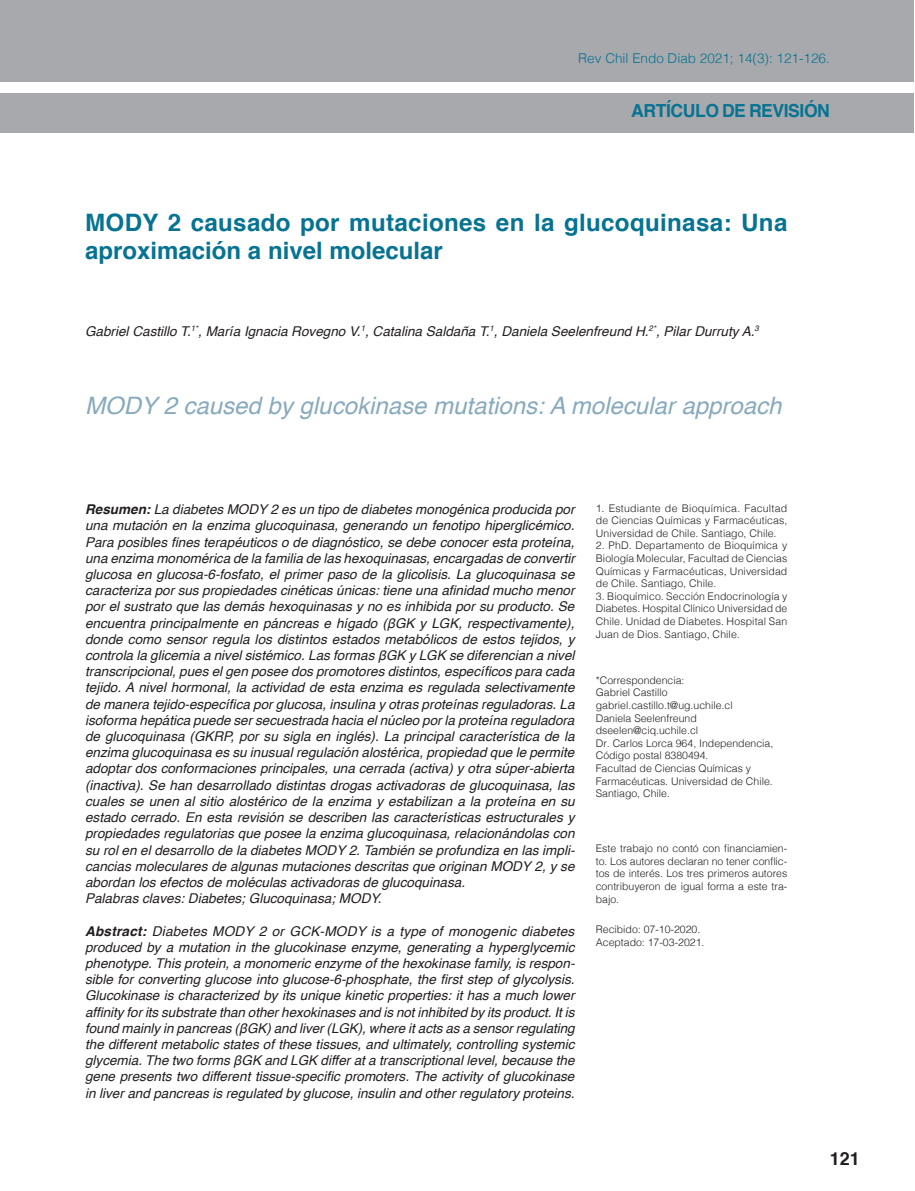
<style>
.page{position:relative;width:915px;height:1191px;background:#fff}
.page>*{position:absolute;margin:0;border:0;box-sizing:border-box;transform-origin:0 0}
.Título{font:700 24px/28.8px "Helvetica";letter-spacing:.01em;color:#077392}
.Titule{font:italic 24px "Helvetica";color:#88aabd}
.t1{font:700 18px "Helvetica";letter-spacing:-.025em;color:#077392}
.t2{font:700 18px "Helvetica";color:#231f20}
.Abstract{font:italic 13.5px/16.2px "Helvetica";color:#231f20;text-align:justify}
.Autores{font:italic 13.5px "Helvetica";color:#231f20}
.t3{font:300 13.5px "Helvetica";color:#077392}
.Correspondencia{font:300 10.5px/12.6px "Helvetica";color:#231f20}
.Afilacion_1{font:300 10.5px/12.6px "Helvetica";letter-spacing:.01em;color:#231f20;text-align:justify}
.s1{font-weight:700}
</style>
<div class="page">
<div style="left:0;top:0;width:913px;height:81px;background:#a8a9ad"></div>
<div style="left:0;top:93px;width:913px;height:40px;background:#a8a9ad"></div>
<p class="t3" style="left:578px;top:46px;width:253px">Rev Chil Endo Diab 2021; 14(3): 121-126.</p>
<h2 class="t1" style="left:631px;top:96px;width:200px">ARTÍCULO DE REVISIÓN</h2>
<p class="Título" style="left:85px;top:208px;width:703px">MODY 2 causado por mutaciones en la glucoquinasa: Una aproximación a nivel molecular</p>
<p class="Autores" style="left:85px;top:320px;width:675px">Gabriel Castillo T.<sup>1*</sup>, María Ignacia Rovegno V.<sup>1</sup>, Catalina Saldaña T.<sup>1</sup>, Daniela Seelenfreund H.<sup>2*</sup>, Pilar Durruty A.<sup>3</sup></p>
<p class="Titule" style="left:85px;top:386px;width:697px">MODY 2 caused by glucokinase mutations: A molecular approach</p>
<p class="Abstract" style="left:85px;top:501px;width:491px"><span class="s1">Resumen:</span> La diabetes MODY 2 es un tipo de diabetes monogénica producida por una mutación en la enzima glucoquinasa, generando un fenotipo hiperglicémico.<br>Para posibles fines terapéuticos o de diagnóstico, se debe conocer esta proteína, una enzima monomérica de la familia de las hexoquinasas, encargadas de convertir glucosa en glucosa-6-fosfato, el primer paso de la glicolisis. La glucoquinasa se caracteriza por sus propiedades cinéticas únicas: tiene una afinidad mucho menor por el sustrato que las demás hexoquinasas y no es inhibida por su producto. Se encuentra principalmente en páncreas e hígado (βGK y LGK, respectivamente), donde como sensor regula los distintos estados metabólicos de estos tejidos, y controla la glicemia a nivel sistémico. Las formas βGK y LGK se diferencian a nivel transcripcional, pues el gen posee dos promotores distintos, específicos para cada tejido. A nivel hormonal, la actividad de esta enzima es regulada selectivamente de manera tejido-específica por glucosa, insulina y otras proteínas reguladoras. La isoforma hepática puede ser secuestrada hacia el núcleo por la proteína reguladora de glucoquinasa (GKRP, por su sigla en inglés). La principal característica de la enzima glucoquinasa es su inusual regulación alostérica, propiedad que le permite adoptar dos conformaciones principales, una cerrada (activa) y otra súper-abierta (inactiva). Se han desarrollado distintas drogas activadoras de glucoquinasa, las cuales se unen al sitio alostérico de la enzima y estabilizan a la proteína en su estado cerrado. En esta revisión se describen las características estructurales y propiedades regulatorias que posee la enzima glucoquinasa, relacionándolas con su rol en el desarrollo de la diabetes MODY 2. También se profundiza en las impli&shy;cancias moleculares de algunas mutaciones descritas que originan MODY 2, y se abordan los efectos de moléculas activadoras de glucoquinasa.</p>
<p class="Abstract" style="left:85px;top:890px;width:298px">Palabras claves: Diabetes; Glucoquinasa; MODY.</p>
<p class="Abstract" style="left:85px;top:923px;width:491px"><span class="s1">Abstract:</span> Diabetes MODY 2 or GCK-MODY is a type of monogenic diabetes produced by a mutation in the glucokinase enzyme, generating a hyperglycemic phenotype. This protein, a monomeric enzyme of the hexokinase family, is respon&shy;sible for converting glucose into glucose-6-phosphate, the first step of glycolysis.<br>Glucokinase is characterized by its unique kinetic properties: it has a much lower affinity for its substrate than other hexokinases and is not inhibited by its product. It is found mainly in pancreas (βGK) and liver (LGK), where it acts as a sensor regulating the different metabolic states of these tissues, and ultimately, controlling systemic glycemia. The two forms βGK and LGK differ at a transcriptional level, because the gene presents two different tissue-specific promoters. The activity of glucokinase in liver and pancreas is regulated by glucose, insulin and other regulatory proteins.</p>
<p class="Afilacion_1" style="left:595px;top:501px;width:193px">1. Estudiante de Bioquímica. Facultad de Ciencias Químicas y Farmacéuticas, Universidad de Chile. Santiago, Chile.</p>
<p class="Afilacion_1" style="left:595px;top:538px;width:193px">2. PhD. Departamento de Bioquímica y Biología Molecular, Facultad de Ciencias Químicas y Farmacéuticas, Universidad de Chile. Santiago, Chile.</p>
<p class="Afilacion_1" style="left:595px;top:589px;width:193px">3. Bioquímico. Sección Endocrinología y Diabetes. Hospital Clínico Universidad de Chile. Unidad de Diabetes. Hospital San Juan de Dios. Santiago, Chile.</p>
<p class="Correspondencia" style="left:595px;top:673px;width:90px">*Correspondencia:</p>
<p class="Correspondencia" style="left:595px;top:685px;width:73px">Gabriel Castillo</p>
<p class="Correspondencia" style="left:595px;top:698px;width:138px">gabriel.castillo.t@ug.uchile.cl</p>
<p class="Correspondencia" style="left:595px;top:711px;width:102px">Daniela Seelenfreund</p>
<p class="Correspondencia" style="left:595px;top:723px;width:104px">dseelen@ciq.uchile.cl</p>
<p class="Correspondencia" style="left:595px;top:736px;width:179px">Dr. Carlos Lorca 964, Independencia,</p>
<p class="Correspondencia" style="left:595px;top:748px;width:114px">Código postal 8380494.</p>
<p class="Correspondencia" style="left:595px;top:761px;width:157px">Facultad de Ciencias Químicas y</p>
<p class="Correspondencia" style="left:595px;top:774px;width:178px">Farmacéuticas. Universidad de Chile.<br>Santiago, Chile.</p>
<p class="Correspondencia" style="left:595px;top:841px;width:193px;text-align:justify">Este trabajo no contó con financiamien&shy;to. Los autores declaran no tener conflic&shy;tos de interés. Los tres primeros autores contribuyeron de igual forma a este tra&shy;bajo.</p>
<p class="Correspondencia" style="left:595px;top:922px;width:106px">Recibido: 07-10-2020.</p>
<p class="Correspondencia" style="left:595px;top:935px;width:110px">Aceptado: 17-03-2021.</p>
<h2 class="t2" style="left:829px;top:1144px;width:31px">121</h2>
</div>
